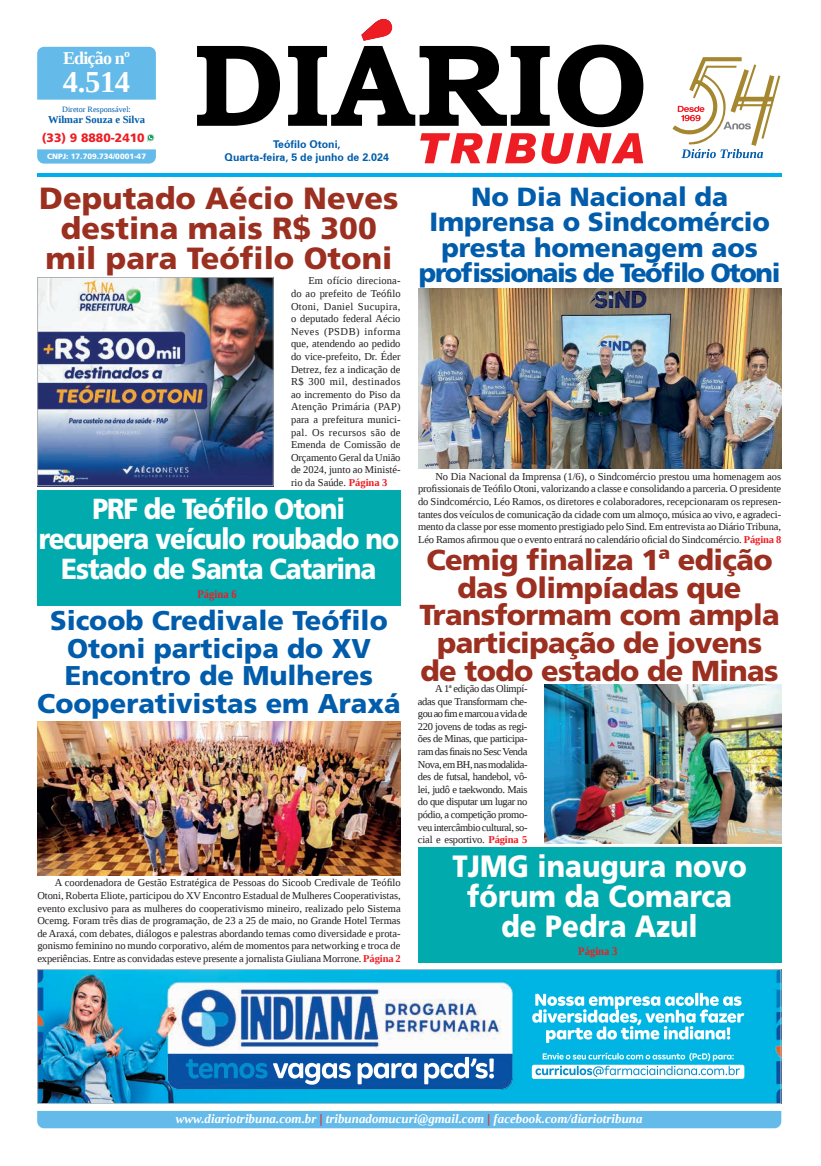
<style>
.page{position:relative;width:821px;height:1166px;background:#fff}
.page>*{position:absolute;margin:0;border:0;box-sizing:border-box;transform-origin:0 0}
.t1{font:900 30.71px/29.9px "Frutiger LT Std";color:#fff;text-align:center;scale:.9 1}
.t2{font:900 30.62px/29.8px "Frutiger LT Std";color:#9b2f20;text-align:center}
.t3{font:700 30.45px "Liberation Serif";color:#fff}
.t4{font:900 28.96px/29.8px "Frutiger LT Std";letter-spacing:-.04em;color:#fff;text-align:center;scale:.9 1}
.t5{font:900 28.88px/27.6px "Frutiger LT Std";letter-spacing:-.02em;color:#9b2f20;text-align:center}
.t6{font:900 27.12px/27.6px "Frutiger LT Std";color:#015dab;text-align:center}
.t7{font:900 26.25px/25.4px "Frutiger LT Std";letter-spacing:-.005em;color:#015dab;text-align:center}
.t8{font:700 18.03px "Liberation Serif";letter-spacing:-.045em;color:#fff}
.t9{font:italic 700 12.95px "Liberation Serif";color:#fff}
.t10{font:900 12.16px "Frutiger LT Std";color:#ee1d23}
.t11{font:700 11.72px "Liberation Serif";letter-spacing:.005em;color:#ee1d23;scale:.9 1}
.t12{font:700 10.67px/12.6px "Zurich BT";color:#015dab;text-align:center}
.t13{font:700 10.59px "Liberation Serif";color:#015dab}
.t14{font:10.5px/12.6px "Liberation Serif";letter-spacing:-.01em;color:#231f20;text-align:justify}
.t15{font:8.14px "Liberation Serif";color:#015dab}
.t16{font:900 7.7px "Frutiger LT Std";color:#fff}
.s1{font-weight:700;color:#ee1d23}
.s2{color:#ee1d23}
</style>
<div class="page">
<div style="left:37px;top:1111px;width:744px;height:17px;background:#64bae9"></div>
<hr style="left:37px;top:174px;width:744px;height:3px;background:#00aeef">
<svg style="left:197px;top:26px;width:446px;height:101px"></svg>
<svg style="left:361px;top:19px;width:31px;height:22px"></svg>
<svg style="left:420px;top:133px;width:223px;height:31px"></svg>
<svg style="left:673px;top:57px;width:108px;height:101px"></svg>
<div style="left:37px;top:47px;width:119px;height:53px;background:#64bae9"></div>
<svg style="left:37px;top:149px;width:119px;height:15px;background:#6ebeea"></svg>
<svg style="left:147px;top:134px;width:7px;height:8px"></svg>
<div style="left:37px;top:491px;width:364px;height:115px;background:#00aaad"></div>
<div style="left:418px;top:848px;width:363px;height:115px;background:#00aaad"></div>
<img style="left:37px;top:969px;width:744px;height:135px">
<img style="left:418px;top:289px;width:363px;height:179px">
<img style="left:37px;top:722px;width:364px;height:153px">
<img style="left:37px;top:277px;width:237px;height:209px">
<img style="left:545px;top:685px;width:236px;height:158px">
<h3 class="t8" style="left:63px;top:45px;width:68px">Edição nº</h3>
<h3 class="t3" style="left:63px;top:61px;width:69px">4.514</h3>
<p class="t15" style="left:62px;top:104px;width:70px">Diretor Responsável:</p>
<p class="t13" style="left:48px;top:112px;width:99px">Wilmar Souza e Silva</p>
<p class="t10" style="left:42px;top:130px;width:104px">(33) 9 8880-2410</p>
<p class="t16" style="left:47px;top:151px;width:100px">CNPJ: 17.709.734/0001-47</p>
<p class="t12" style="left:225px;top:138px;width:166px">Teófilo Otoni,<br>Quarta-feira, 5 de junho de 2.024</p>
<h2 class="t2" style="left:39px;top:183px;width:361px">Deputado Aécio Neves destina mais R$ 300 mil para Teófilo Otoni</h2>
<p class="t14" style="left:291px;top:274px;width:111px;text-indent:17px">Em ofício direciona&shy;do ao prefeito de Teófilo Otoni, Daniel Sucupira, o deputado federal Aécio Neves (PSDB) informa que, atendendo ao pedido do vice-prefeito, Dr. Éder Detrez, fez a indicação de R$ 300 mil, destinados ao incremento do Piso da Atenção Primária (PAP) para a prefeitura munici&shy;pal. Os recursos são de Emenda de Comissão de Orçamento Geral da União de 2024, junto ao Ministé&shy;rio da Saúde. <span class="s1">Página 3</span></p>
<h3 class="t4" style="left:39px;top:494px;width:402px">PRF de Teófilo Otoni recupera veículo roubado no<br>Estado de Santa Catarina</h3>
<p class="t11" style="left:197px;top:586px;width:45px">Página 6</p>
<h3 class="t6" style="left:37px;top:607px;width:365px">Sicoob Credivale Teófilo<br>Otoni participa do XV<br>Encontro de Mulheres<br>Cooperativistas em Araxá</h3>
<p class="t14" style="left:37px;top:876px;width:365px;text-indent:17px">A coordenadora de Gestão Estratégica de Pessoas do Sicoob Credivale de Teófilo Otoni, Roberta Eliote, participou do XV Encontro Estadual de Mulheres Cooperativistas, evento exclusivo para as mulheres do cooperativismo mineiro, realizado pelo Sistema Ocemg. Foram três dias de programação, de 23 a 25 de maio, no Grande Hotel Termas de Araxá, com debates, diálogos e palestras abordando temas como diversidade e prota&shy;gonismo feminino no mundo corporativo, além de momentos para networking e troca de experiências. Entre as convidadas esteve presente a jornalista Giuliana Morrone. <span class="s1">Página 2</span></p>
<h3 class="t7" style="left:419px;top:184px;width:363px">No Dia Nacional da<br>Imprensa o Sindcomércio presta homenagem aos profissionais de Teófilo Otoni</h3>
<p class="t14" style="left:418px;top:470px;width:365px;text-indent:17px">No Dia Nacional da Imprensa (1/6), o Sindcomércio prestou uma homenagem aos profissionais de Teófilo Otoni, valorizando a classe e consolidando a parceria. O presidente do Sindcomércio, Léo Ramos, os diretores e colaboradores, recepcionaram os represen&shy;tantes dos veículos de comunicação da cidade com um almoço, música ao vivo, e agradeci&shy;mento da classe por esse momento prestigiado pelo Sind. Em entrevista ao Diário Tribuna, Léo Ramos afirmou que o evento entrará no calendário oficial do Sindcomércio. <span class="s1">Página 8</span></p>
<h3 class="t5" style="left:419px;top:546px;width:362px">Cemig finaliza 1ª edição das Olimpíadas que<br>Transformam com ampla participação de jovens de todo estado de Minas</h3>
<p class="t14" style="left:418px;top:682px;width:111px;text-indent:17px">A 1ª edição das Olimpí&shy;adas que Transformam che&shy;gou ao fim e marcou a vida de 220 jovens de todas as regi&shy;ões de Minas, que participa&shy;ram das finais no Sesc Venda Nova, em BH, nas modalida&shy;des de futsal, handebol, vô&shy;lei, judô e taekwondo. Mais do que disputar um lugar no pódio, a competição promo&shy;veu intercâmbio cultural, so&shy;cial e esportivo. <span class="s1">Página 5</span></p>
<h1 class="t1" style="left:452px;top:851px;width:329px">TJMG inaugura novo fórum da Comarca de Pedra Azul</h1>
<p class="t11" style="left:578px;top:943px;width:45px">Página 3</p>
<p class="t9" style="left:176px;top:1110px;width:468px">www.diariotribuna.com.br <span class="s2">|</span> tribunadomucuri@gmail.com <span class="s2">|</span> facebook.com/diariotribuna</p>
</div>
